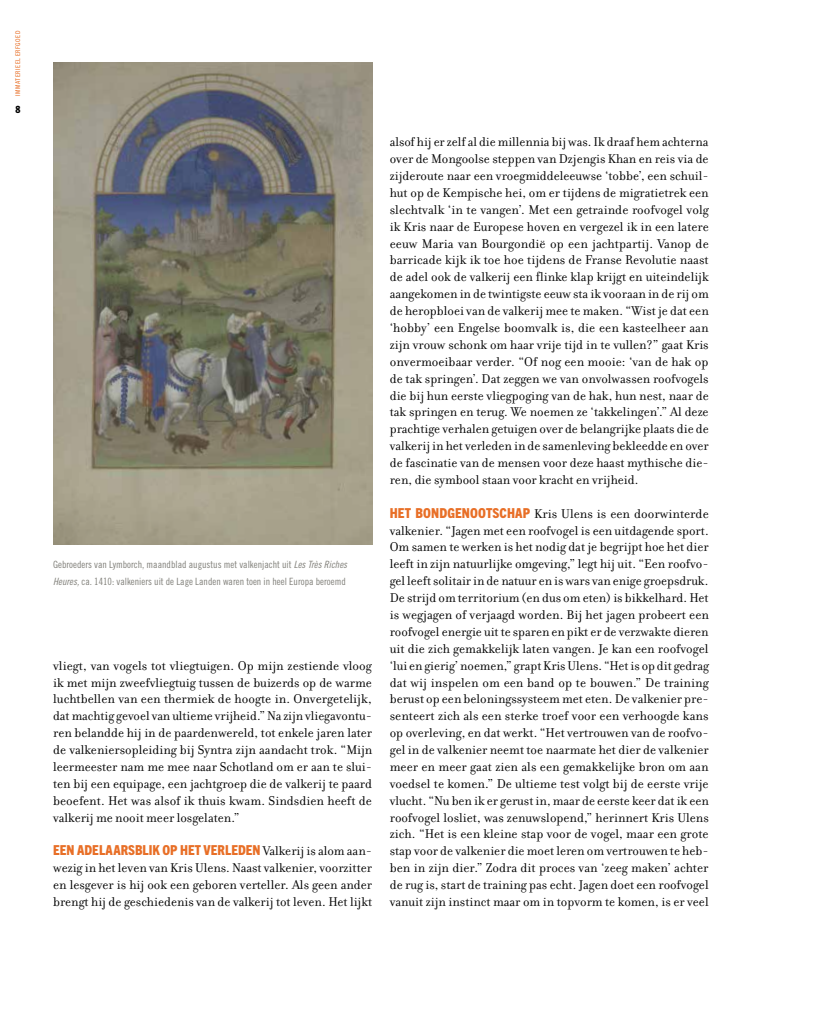
<style>
.page{position:relative;width:815px;height:1028px;background:#fff}
.page>*{position:absolute;margin:0;border:0;box-sizing:border-box;transform-origin:0 0}
.t1{font:13.75px/16.9px "Filosofia OT";color:#000;text-align:justify}
.t2{font:800 condensed 13.75px "Trade Gothic Next LT Pro";color:#e86f27}
.t3{font:10px/16.9px "Trade Gothic LT Std Cn 18";color:#81807a}
.t4{font:800 condensed 10px "Trade Gothic Next LT Pro";color:#000}
.t5{font:condensed 6.5px "Trade Gothic Next LT Pro";letter-spacing:.08em;color:#e86f27}
.s1{font-family:"Trade Gothic LT Std Cn 18 Obl"}
.s2{font-family:"Filosofia OT";font-weight:400;font-stretch:normal;color:#000}
.s3{font-family:"Trade Gothic Next LT Pro";font-weight:800;font-stretch:condensed;color:#e86f27}
</style>
<div class="page">
<img style="left:53px;top:62px;width:319px;height:482px">
<p class="t5" style="left:13px;top:96px;width:66px;rotate:-90deg">IMMATERIEEL ERFGOED</p>
<p class="t4" style="left:15px;top:102px;width:6px">8</p>
<p class="t3" style="left:53px;top:556px;width:295px">Gebroeders van Lymborch, maandblad augustus met valkenjacht uit <span class="s1">Les Très Riches<br>Heures,</span> ca. 1410: valkeniers uit de Lage Landen waren toen in heel Europa beroemd</p>
<p class="t1" style="left:53px;top:657px;width:321px">vliegt, van vogels tot vliegtuigen. Op mijn zestiende vloog ik met mijn zweefvliegtuig tussen de buizerds op de warme luchtbellen van een thermiek de hoogte in. Onvergetelijk, dat machtig gevoel van ultieme vrijheid.” Na zijn vliegavontu&shy;ren belandde hij in de paardenwereld, tot enkele jaren later de valkeniersopleiding bij Syntra zijn aandacht trok. “Mijn leermeester nam me mee naar Schotland om er aan te slui&shy;ten bij een equipage, een jachtgroep die de valkerij te paard beoefent. Het was alsof ik thuis kwam. Sindsdien heeft de valkerij me nooit meer losgelaten.”</p>
<p class="t2" style="left:53px;top:841px;width:320px">EEN ADELAARSBLIK OP HET VERLEDEN <span class="s2">Valkerij is alom aan-</span></p>
<p class="t1" style="left:53px;top:859px;width:320px">wezig in het leven van Kris Ulens. Naast valkenier, voorzitter en lesgever is hij ook een geboren verteller. Als geen ander brengt hij de geschiedenis van de valkerij tot leven. Het lijkt</p>
<p class="t1" style="left:390px;top:134px;width:321px">alsof hij er zelf al die millennia bij was. Ik draaf hem achterna over de Mongoolse steppen van Dzjengis Khan en reis via de zijderoute naar een vroegmiddeleeuwse ‘tobbe’, een schuil&shy;hut op de Kempische hei, om er tijdens de migratietrek een slechtvalk ‘in te vangen’. Met een getrainde roofvogel volg ik Kris naar de Europese hoven en vergezel ik in een latere eeuw Maria van Bourgondië op een jachtpartij. Vanop de barricade kijk ik toe hoe tijdens de Franse Revolutie naast de adel ook de valkerij een flinke klap krijgt en uiteindelijk aangekomen in de twintigste eeuw sta ik vooraan in de rij om de heropbloei van de valkerij mee te maken. “Wist je dat een ‘hobby’ een Engelse boomvalk is, die een kasteelheer aan zijn vrouw schonk om haar vrije tijd in te vullen?” gaat Kris onvermoeibaar verder. “Of nog een mooie: ‘van de hak op de tak springen’. Dat zeggen we van onvolwassen roofvogels die bij hun eerste vliegpoging van de hak, hun nest, naar de tak springen en terug. We noemen ze ‘takkelingen’.” Al deze prachtige verhalen getuigen over de belangrijke plaats die de valkerij in het verleden in de samenleving bekleedde en over de fascinatie van de mensen voor deze haast mythische die&shy;ren, die symbool staan voor kracht en vrijheid.</p>
<p class="t1" style="left:390px;top:505px;width:321px"><span class="s3">HET BONDGENOOTSCHAP</span> Kris Ulens is een doorwinterde valkenier. “Jagen met een roofvogel is een uitdagende sport.<br>Om samen te werken is het nodig dat je begrijpt hoe het dier leeft in zijn natuurlijke omgeving,” legt hij uit. “Een roofvo&shy;gel leeft solitair in de natuur en is wars van enige groepsdruk.<br>De strijd om territorium (en dus om eten) is bikkelhard. Het is wegjagen of verjaagd worden. Bij het jagen probeert een roofvogel energie uit te sparen en pikt er de verzwakte dieren uit die zich gemakkelijk laten vangen. Je kan een roofvogel ‘lui en gierig’ noemen,” grapt Kris Ulens. “Het is op dit gedrag dat wij inspelen om een band op te bouwen.” De training berust op een beloningssysteem met eten. De valkenier pre&shy;senteert zich als een sterke troef voor een verhoogde kans op overleving, en dat werkt. “Het vertrouwen van de roofvo&shy;gel in de valkenier neemt toe naarmate het dier de valkenier meer en meer gaat zien als een gemakkelijke bron om aan voedsel te komen.” De ultieme test volgt bij de eerste vrije vlucht. “Nu ben ik er gerust in, maar de eerste keer dat ik een roofvogel losliet, was zenuwslopend,” herinnert Kris Ulens zich. “Het is een kleine stap voor de vogel, maar een grote stap voor de valkenier die moet leren om vertrouwen te heb&shy;ben in zijn dier.” Zodra dit proces van ‘zeeg maken’ achter de rug is, start de training pas echt. Jagen doet een roofvogel vanuit zijn instinct maar om in topvorm te komen, is er veel</p>
</div>
